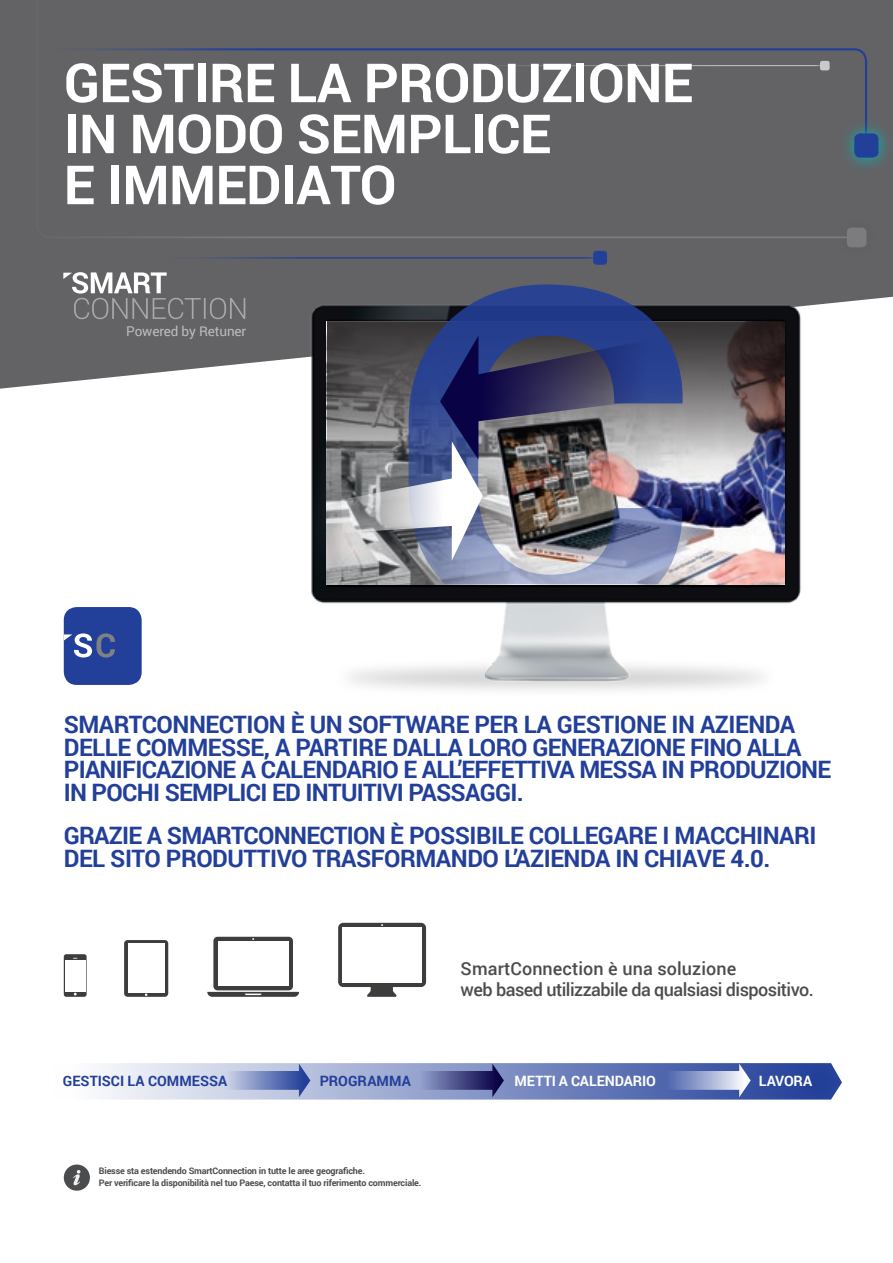
<style>
.page{position:relative;width:893px;height:1263px;background:#fff}
.page>*{position:absolute;margin:0;border:0;box-sizing:border-box;transform-origin:0 0}
.PAG_NERE_-_TITOLO{font:700 54px/51px "Roboto";letter-spacing:-.01em;color:#fff}
.PAG_NERE_-_INTRO_ver{font:700 24px/22.5px "Roboto";letter-spacing:-.03em;color:#223f99}
.t1{font:500 18px/21.6px "Roboto";letter-spacing:-.03em;color:#4b4c4d}
.t2{font:700 14.25px "Roboto";color:#223f99}
.t3{font:700 14.25px "Roboto";letter-spacing:-.01em;color:#fff}
.t4{font:13.5px "Roboto";letter-spacing:-.01em;color:#bcbdc0}
.t5{font:700 9px "Roboto";letter-spacing:-.02em;color:#4b4c4d}
</style>
<div class="page">
<img style="left:311px;top:390px;width:490px;height:301px">
<img style="left:327px;top:513px;width:457px;height:71px">
<img style="left:327px;top:390px;width:457px;height:123px">
<img style="left:409px;top:390px;width:274px;height:194px">
<svg style="left:341px;top:435px;width:142px;height:147px;background:#989ca8"></svg>
<img style="left:440px;top:390px;width:336px;height:74px">
<div style="left:64px;top:607px;width:78px;height:78px;background:#223f99;border-radius:13px"></div>
<svg style="left:64px;top:633px;width:51px;height:24px"></svg>
<svg style="left:124px;top:940px;width:44px;height:57px"></svg>
<div style="left:128px;top:943px;width:37px;height:50px;background:#fff"></div>
<svg style="left:207px;top:937px;width:92px;height:60px"></svg>
<div style="left:218px;top:941px;width:70px;height:45px;background:#fff"></div>
<svg style="left:64px;top:954px;width:23px;height:43px"></svg>
<div style="left:65px;top:960px;width:21px;height:31px;background:#fff"></div>
<svg style="left:338px;top:923px;width:88px;height:74px"></svg>
<div style="left:342px;top:927px;width:80px;height:55px;background:#fff"></div>
<svg style="left:101px;top:1063px;width:741px;height:36px;background:#8695c5"></svg>
<svg style="left:0;top:0;width:893px;height:390px;background:#62646b"></svg>
<div style="left:64px;top:1164px;width:26px;height:27px;background:#4b4c4d;border-radius:50%"></div>
<svg style="left:73px;top:1170px;width:7px;height:16px"></svg>
<p class="PAG_NERE_-_TITOLO" style="left:64px;top:55px;width:631px">GESTIRE LA PRODUZIONE<br>IN MODO SEMPLICE<br>E IMMEDIATO</p>
<p class="t4" style="left:126px;top:322px;width:122px">Powered by Retuner</p>
<p class="PAG_NERE_-_INTRO_ver" style="left:64px;top:712px;width:769px">SMARTCONNECTION È UN SOFTWARE PER LA GESTIONE IN AZIENDA DELLE COMMESSE, A PARTIRE DALLA LORO GENERAZIONE FINO ALLA PIANIFICAZIONE A CALENDARIO E ALL’EFFETTIVA MESSA IN PRODUZIONE IN POCHI SEMPLICI ED INTUITIVI PASSAGGI.</p>
<p class="PAG_NERE_-_INTRO_ver" style="left:64px;top:823px;width:754px">GRAZIE A SMARTCONNECTION È POSSIBILE COLLEGARE I MACCHINARI<br>DEL SITO PRODUTTIVO TRASFORMANDO L’AZIENDA IN CHIAVE 4.0.</p>
<p class="t1" style="left:461px;top:957px;width:355px">SmartConnection è una soluzione<br>web based utilizzabile da qualsiasi dispositivo.</p>
<p class="t2" style="left:63px;top:1071px;width:166px">GESTISCI LA COMMESSA</p>
<p class="t3" style="left:759px;top:1071px;width:55px">LAVORA</p>
<p class="t2" style="left:320px;top:1071px;width:92px">PROGRAMMA</p>
<p class="t3" style="left:515px;top:1071px;width:143px">METTI A CALENDARIO</p>
<p class="t5" style="left:99px;top:1165px;width:268px">Biesse sta estendendo SmartConnection in tutte le aree geografiche.</p>
<p class="t5" style="left:99px;top:1177px;width:324px">Per verificare la disponibilità nel tuo Paese, contatta il tuo riferimento commerciale.</p>
</div>
